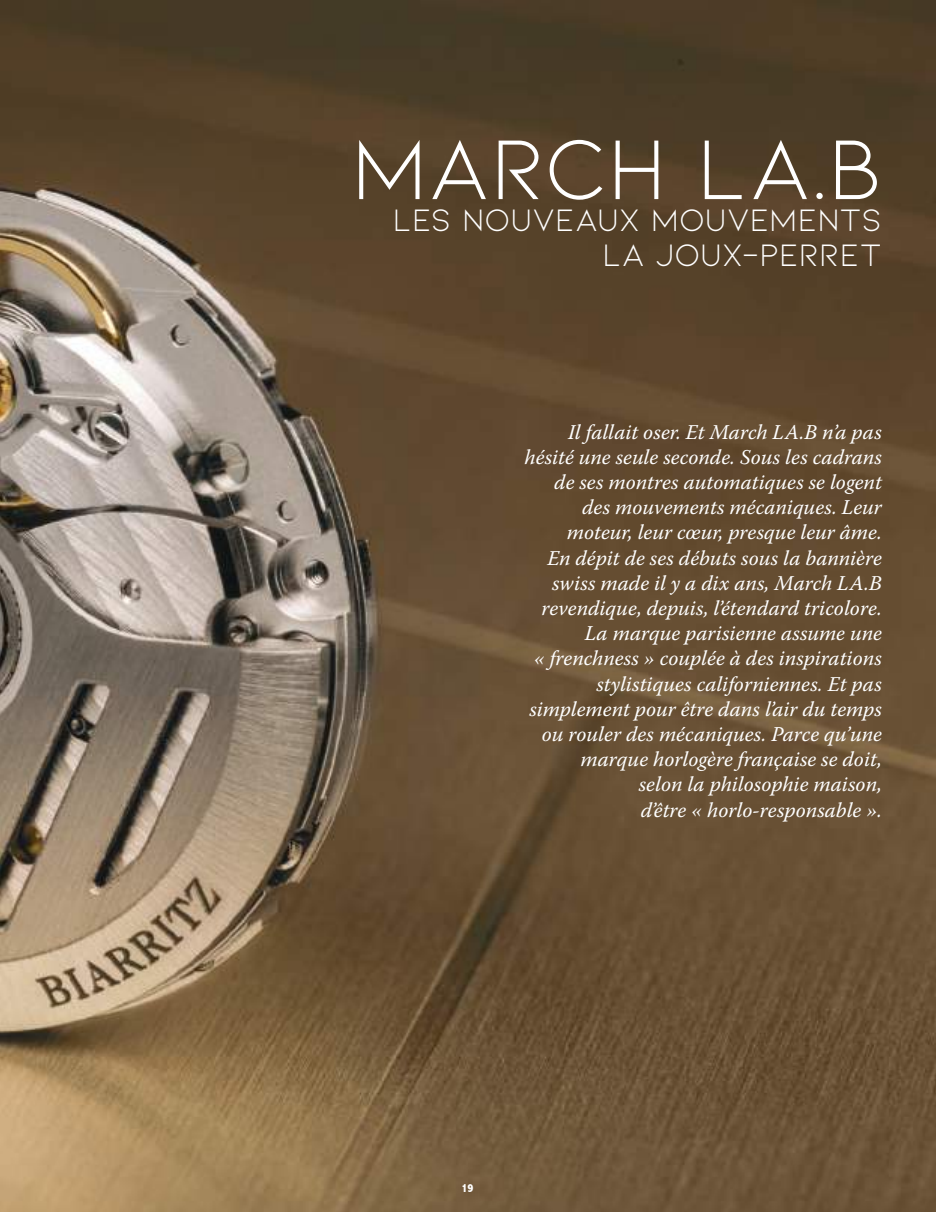
<style>
.page{position:relative;width:936px;height:1212px;background:#fff}
.page>*{position:absolute;margin:0;border:0;box-sizing:border-box;transform-origin:0 0}
.t1{font:90px "Kiona";color:#fff}
.t2{font:33px/34.5px "Kiona";color:#fff;text-align:right}
.t3{font:italic 21px/25.2px "Warnock Pro";color:#fff;text-align:right}
.t4{font:800 condensed 12px "Abadi";color:#fff}
</style>
<div class="page">
<img style="left:0;top:0;width:935px;height:1212px">
<h1 class="t1" style="left:351px;top:119px;width:532px">MARCH LA.B</h1>
<h2 class="t2" style="left:393px;top:203px;width:490px">LES NOUVEAUX MOUVEMENTS<br>LA JOUX-PERRET</h2>
<p class="t3" style="left:524px;top:419px;width:359px">Il fallait oser. Et March LA.B n’a pas hésité une seule seconde. Sous les cadrans de ses montres automatiques se logent des mouvements mécaniques. Leur moteur, leur cœur, presque leur âme.<br>En dépit de ses débuts sous la bannière swiss made il y a dix ans, March LA.B revendique, depuis, l’étendard tricolore.<br>La marque parisienne assume une<br>« frenchness » couplée à des inspirations stylistiques californiennes. Et pas simplement pour être dans l’air du temps ou rouler des mécaniques. Parce qu’une marque horlogère française se doit,<br>selon la philosophie maison,<br>d’être « horlo-responsable ».</p>
<p class="t4" style="left:461px;top:1181px;width:14px">19</p>
</div>
